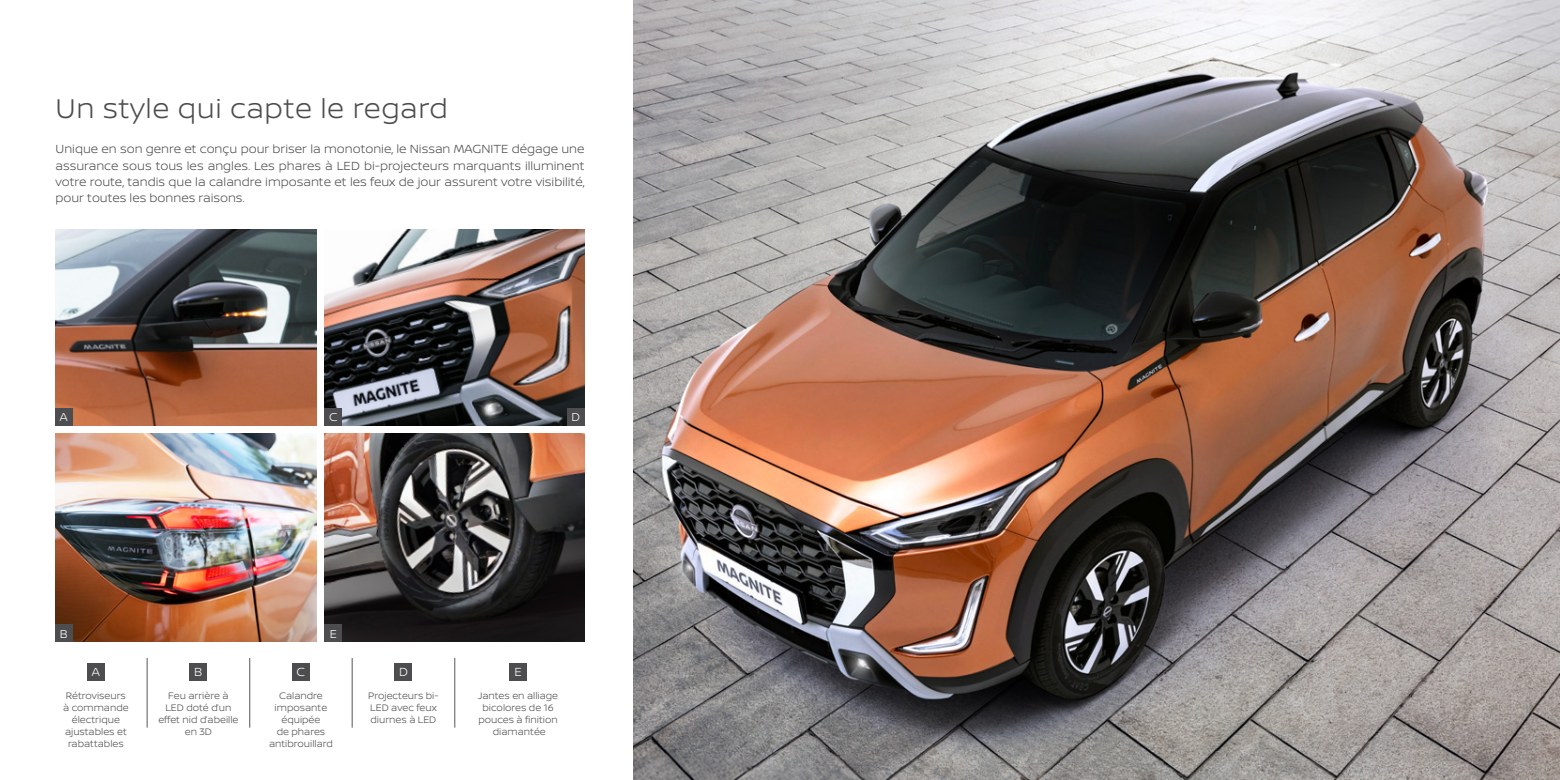
<style>
.page{position:relative;width:1560px;height:780px;background:#fff}
.page>*{position:absolute;margin:0;border:0;box-sizing:border-box;transform-origin:0 0}
.t1{font:300 28.75px "Nissan Brand";letter-spacing:.02em;color:#4d4d4f}
.t2{font:300 12.5px/16.2px "Nissan Brand";color:#4d4d4f;text-align:justify}
.t3{font:300 12.5px "Nissan Brand";color:#fff}
.t4{font:300 12.12px "Nissan Brand";color:#fff}
.t5{font:300 10px/12px "Nissan Brand";color:#4d4d4f;text-align:center}
</style>
<div class="page">
<img style="left:633px;top:0;width:926px;height:780px">
<div style="left:87px;top:662px;width:18px;height:18px;background:#4d4d4f"></div>
<div style="left:189px;top:662px;width:18px;height:18px;background:#4d4d4f"></div>
<div style="left:292px;top:662px;width:18px;height:18px;background:#4d4d4f"></div>
<div style="left:394px;top:662px;width:18px;height:18px;background:#4d4d4f"></div>
<div style="left:509px;top:662px;width:18px;height:18px;background:#4d4d4f"></div>
<hr style="left:146px;top:658px;width:2px;height:69px;background:#77787b">
<hr style="left:249px;top:658px;width:1px;height:69px;background:#77787b">
<hr style="left:351px;top:658px;width:2px;height:69px;background:#77787b">
<hr style="left:454px;top:658px;width:1px;height:69px;background:#77787b">
<img style="left:55px;top:433px;width:262px;height:208px">
<img style="left:55px;top:230px;width:262px;height:195px">
<img style="left:324px;top:433px;width:260px;height:208px">
<img style="left:324px;top:230px;width:260px;height:195px">
<div style="left:55px;top:408px;width:17px;height:17px;background:#4d4d4f"></div>
<div style="left:324px;top:624px;width:18px;height:17px;background:#4d4d4f"></div>
<div style="left:567px;top:408px;width:17px;height:17px;background:#4d4d4f"></div>
<div style="left:324px;top:408px;width:18px;height:17px;background:#4d4d4f"></div>
<div style="left:55px;top:624px;width:17px;height:17px;background:#4d4d4f"></div>
<h1 class="t1" style="left:56px;top:87px;width:394px">Un style qui capte le regard</h1>
<p class="t2" style="left:56px;top:140px;width:530px">Unique en son genre et conçu pour briser la monotonie, le Nissan MAGNITE dégage une assurance sous tous les angles. Les phares à LED bi-projecteurs marquants illuminent votre route, tandis que la calandre imposante et les feux de jour assurent votre visibilité, pour toutes les bonnes raisons.</p>
<p class="t4" style="left:60px;top:408px;width:9px">A</p>
<p class="t4" style="left:329px;top:408px;width:10px">C</p>
<p class="t4" style="left:571px;top:408px;width:10px">D</p>
<p class="t4" style="left:60px;top:624px;width:10px">B</p>
<p class="t4" style="left:330px;top:624px;width:9px">E</p>
<p class="t3" style="left:92px;top:663px;width:10px">A</p>
<p class="t3" style="left:194px;top:663px;width:10px">B</p>
<p class="t3" style="left:296px;top:663px;width:10px">C</p>
<p class="t3" style="left:399px;top:663px;width:10px">D</p>
<p class="t3" style="left:514px;top:663px;width:9px">E</p>
<p class="t5" style="left:63px;top:689px;width:67px">Rétroviseurs à commande électrique ajustables et rabattables</p>
<p class="t5" style="left:158px;top:689px;width:82px">Feu arrière à<br>LED doté d’un effet nid d’abeille en 3D</p>
<p class="t5" style="left:269px;top:689px;width:65px">Calandre imposante équipée<br>de phares antibrouillard</p>
<p class="t5" style="left:368px;top:689px;width:72px;text-align:left">Projecteurs bi-<br>LED avec feux diurnes à LED</p>
<p class="t5" style="left:478px;top:689px;width:82px">Jantes en alliage bicolores de 16 pouces à finition diamantée</p>
</div>
